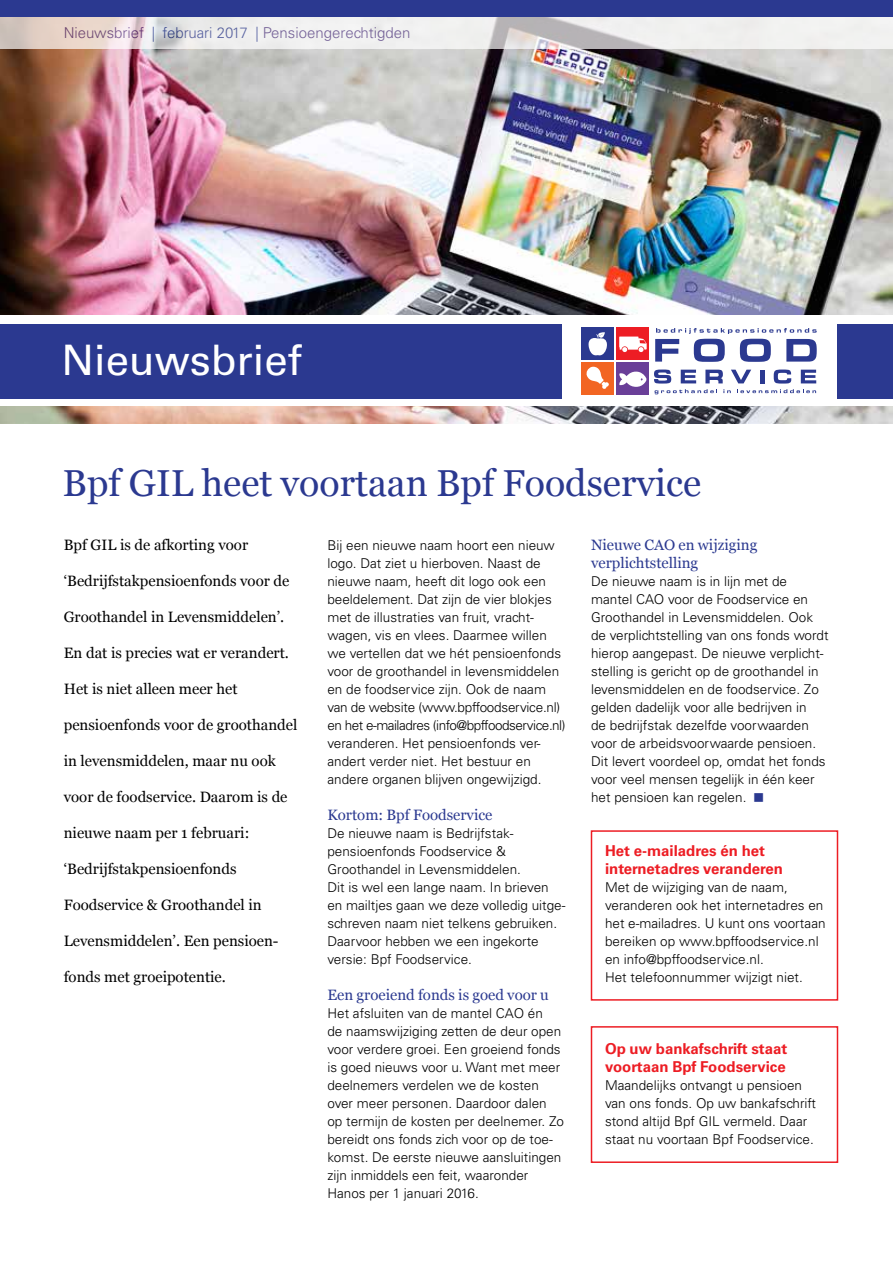
<style>
.page{position:relative;width:893px;height:1263px;background:#fff}
.page>*{position:absolute;margin:0;border:0;box-sizing:border-box;transform-origin:0 0}
.t1{font:42px "Univers LT Std";color:#fff}
.t2{font:37.5px "Georgia";color:#2b3990}
.t3{font:15px "Georgia";color:#000}
.t4{font:700 15px/18px "Univers LT Std";color:#ed1d24}
.t5{font:15px/18px "Georgia";color:#2b3990}
.t6{font:300 15px "Univers LT Std";color:#4c317e}
.t7{font:300 13.5px/18px "Univers LT Std";color:#000}
.s1{color:#2b3990}
</style>
<div class="page">
<img style="left:0;top:49px;width:893px;height:375px">
<div style="left:0;top:0;width:893px;height:17px;background:#2b3990"></div>
<svg style="left:0;top:17px;width:893px;height:32px;fill:#efefee"></svg>
<div style="left:0;top:316px;width:893px;height:90px;background:#fff"></div>
<div style="left:0;top:324px;width:561px;height:75px;background:#2b3990"></div>
<div style="left:837px;top:324px;width:56px;height:74px;background:#2b3990"></div>
<svg style="left:655px;top:328px;width:162px;height:34px"></svg>
<div style="left:582px;top:328px;width:32px;height:32px;background:#2b3990"></div>
<div style="left:582px;top:362px;width:32px;height:33px;background:#f26522"></div>
<svg style="left:654px;top:369px;width:162px;height:25px"></svg>
<div style="left:616px;top:327px;width:33px;height:33px;background:#ed1d24"></div>
<svg style="left:586px;top:367px;width:23px;height:22px"></svg>
<div style="left:616px;top:362px;width:33px;height:33px;background:#6a3f98"></div>
<svg style="left:619px;top:371px;width:28px;height:16px"></svg>
<svg style="left:619px;top:337px;width:28px;height:15px"></svg>
<svg style="left:588px;top:332px;width:19px;height:24px"></svg>
<div style="left:591px;top:830px;width:247px;height:171px;border:2px solid #ed1d24"></div>
<div style="left:591px;top:1026px;width:247px;height:137px;border:2px solid #ed1d24"></div>
<p class="t6" style="left:64px;top:24px;width:348px">Nieuwsbrief <span class="s1">| februari 2017 |</span> Pensioengerechtigden</p>
<h1 class="t1" style="left:61px;top:335px;width:242px">Nieuwsbrief</h1>
<h2 class="t2" style="left:63px;top:460px;width:640px">Bpf GIL heet voortaan Bpf Foodservice</h2>
<p class="t3" style="left:64px;top:536px;width:186px">Bpf GIL is de afkorting voor</p>
<p class="t3" style="left:64px;top:572px;width:227px">‘Bedrijfstakpensioenfonds voor de</p>
<p class="t3" style="left:64px;top:608px;width:222px">Groothandel in Levensmiddelen’.</p>
<p class="t3" style="left:64px;top:644px;width:227px">En dat is precies wat er verandert.</p>
<p class="t3" style="left:64px;top:680px;width:175px">Het is niet alleen meer het</p>
<p class="t3" style="left:64px;top:716px;width:235px">pensioenfonds voor de groothandel</p>
<p class="t3" style="left:64px;top:752px;width:214px">in levensmiddelen, maar nu ook</p>
<p class="t3" style="left:64px;top:788px;width:225px">voor de foodservice. Daarom is de</p>
<p class="t3" style="left:64px;top:824px;width:187px">nieuwe naam per 1 februari:</p>
<p class="t3" style="left:64px;top:860px;width:174px">‘Bedrijfstakpensioenfonds</p>
<p class="t3" style="left:64px;top:896px;width:199px">Foodservice &amp; Groothandel in</p>
<p class="t3" style="left:64px;top:932px;width:216px">Levensmiddelen’. Een pensioen-</p>
<p class="t3" style="left:64px;top:968px;width:164px">fonds met groeipotentie.</p>
<p class="t5" style="left:591px;top:536px;width:168px">Nieuwe CAO en wijziging verplichtstelling</p>
<p class="t7" style="left:591px;top:572px;width:239px">De nieuwe naam is in lijn met de mantel CAO voor de Foodservice en Groothandel in Levensmiddelen. Ook de verplichtstelling van ons fonds wordt hierop aangepast. De nieuwe verplicht&shy;stelling is gericht op de groothandel in levensmiddelen en de foodservice. Zo gelden dadelijk voor alle bedrijven in<br>de bedrijfstak dezelfde voorwaarden voor de arbeidsvoorwaarde pensioen.<br>Dit levert voordeel op, omdat het fonds voor veel mensen tegelijk in één keer het pensioen kan regelen. <span class="s1">■</span></p>
<p class="t7" style="left:327px;top:536px;width:240px">Bij een nieuwe naam hoort een nieuw logo. Dat ziet u hierboven. Naast de nieuwe naam, heeft dit logo ook een beeldelement. Dat zijn de vier blokjes met de illustraties van fruit, vracht&shy;wagen, vis en vlees. Daarmee willen we vertellen dat we hét pensioenfonds voor de groothandel in levensmiddelen en de foodservice zijn. Ook de naam van de website (www.bpffoodservice.nl) en het e-mailadres (info@bpffoodservice.nl) veranderen. Het pensioenfonds ver&shy;andert verder niet. Het bestuur en andere organen blijven ongewijzigd.</p>
<p class="t5" style="left:327px;top:806px;width:167px">Kortom: Bpf Foodservice</p>
<p class="t7" style="left:327px;top:824px;width:240px">De nieuwe naam is Bedrijfstak&shy;pensioenfonds Foodservice &amp; Groothandel in Levensmiddelen.<br>Dit is wel een lange naam. In brieven en mailtjes gaan we deze volledig uitge&shy;schreven naam niet telkens gebruiken.<br>Daarvoor hebben we een ingekorte versie: Bpf Foodservice.</p>
<p class="t5" style="left:327px;top:986px;width:223px">Een groeiend fonds is goed voor u</p>
<p class="t7" style="left:327px;top:1004px;width:238px">Het afsluiten van de mantel CAO én<br>de naamswijziging zetten de deur open voor verdere groei. Een groeiend fonds is goed nieuws voor u. Want met meer deelnemers verdelen we de kosten over meer personen. Daardoor dalen op termijn de kosten per deelnemer. Zo bereidt ons fonds zich voor op de toe&shy;komst. De eerste nieuwe aansluitingen zijn inmiddels een feit, waaronder Hanos per 1 januari 2016.</p>
<p class="t4" style="left:605px;top:842px;width:180px">Het e-mailadres én het internetadres veranderen</p>
<p class="t7" style="left:605px;top:878px;width:222px">Met de wijziging van de naam, veranderen ook het internetadres en het e-mailadres. U kunt ons voortaan bereiken op www.bpffoodservice.nl en info@bpffoodservice.nl.<br>Het telefoonnummer wijzigt niet.</p>
<p class="t4" style="left:605px;top:1040px;width:184px">Op uw bankafschrift staat voortaan Bpf Foodservice</p>
<p class="t7" style="left:605px;top:1076px;width:212px">Maandelijks ontvangt u pensioen van ons fonds. Op uw bankafschrift stond altijd Bpf GIL vermeld. Daar staat nu voortaan Bpf Foodservice.</p>
</div>
